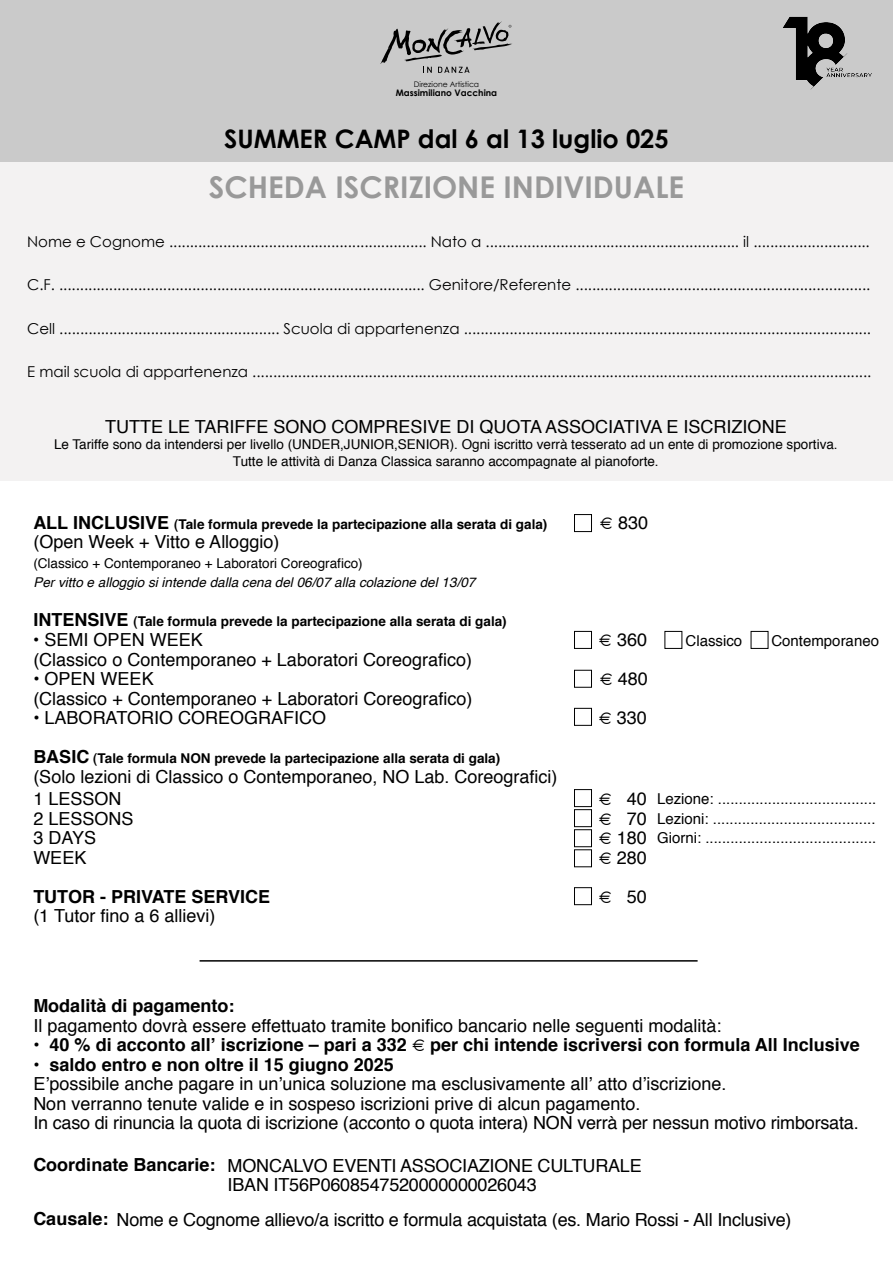
<style>
.page{position:relative;width:893px;height:1263px;background:#fff}
.page>*{position:absolute;margin:0;border:0;box-sizing:border-box;transform-origin:0 0}
.t1{font:700 30px "Century Gothic";color:#999}
.t2{font:700 25.5px "Century Gothic";color:#000}
.t3{font:18px/19.5px "Helvetica";color:#000}
.t4{font:700 18px "Helvetica";color:#000}
.t5{font:15px "Century Gothic";color:#000}
.t6{font:15px/19.5px "Helvetica";color:#000;text-align:justify}
.t7{font:13.5px/16.5px "Helvetica";color:#000;text-align:center}
.t8{font:700 13.5px "Helvetica";color:#000}
.t9{font:italic 13.5px "Helvetica";color:#000}
.t10{font:700 9px "Century Gothic";color:#000}
.t11{font:7.65px "Century Gothic";color:#000}
.s1{font-size:18px}
.s2{font-weight:700}
</style>
<div class="page">
<div style="left:0;top:162px;width:893px;height:319px;background:#f3f2f2"></div>
<div style="left:0;top:0;width:893px;height:162px;background:#cacaca"></div>
<img style="left:783px;top:17px;width:89px;height:73px">
<svg style="left:380px;top:22px;width:132px;height:51px"></svg>
<div style="left:574px;top:514px;width:18px;height:18px;border:1px solid #000"></div>
<div style="left:574px;top:631px;width:18px;height:18px;border:1px solid #000"></div>
<div style="left:664px;top:631px;width:18px;height:18px;border:1px solid #000"></div>
<div style="left:751px;top:631px;width:17px;height:18px;border:1px solid #000"></div>
<div style="left:574px;top:670px;width:18px;height:18px;border:1px solid #000"></div>
<div style="left:574px;top:708px;width:18px;height:18px;border:1px solid #000"></div>
<div style="left:574px;top:789px;width:18px;height:18px;border:1px solid #000"></div>
<div style="left:574px;top:809px;width:18px;height:18px;border:1px solid #000"></div>
<div style="left:574px;top:829px;width:18px;height:18px;border:1px solid #000"></div>
<div style="left:574px;top:849px;width:18px;height:18px;border:1px solid #000"></div>
<div style="left:574px;top:887px;width:18px;height:18px;border:1px solid #000"></div>
<hr style="left:200px;top:960px;width:498px;height:2px;background:#000">
<p class="t11" style="left:414px;top:80px;width:67px">Direzione Artistica</p>
<p class="t10" style="left:396px;top:87px;width:103px">Massimiliano Vacchina</p>
<h2 class="t2" style="left:224px;top:123px;width:446px">SUMMER CAMP dal 6 al 13 luglio 025</h2>
<h1 class="t1" style="left:209px;top:168px;width:477px">SCHEDA ISCRIZIONE INDIVIDUALE</h1>
<p class="t5" style="left:27px;top:232px;width:844px">Nome e Cognome .............................................................. Nato a ............................................................. il ............................</p>
<p class="t5" style="left:27px;top:276px;width:845px">C.F. ........................................................................................ Genitore/Referente .......................................................................</p>
<p class="t5" style="left:27px;top:319px;width:845px">Cell ..................................................... Scuola di appartenenza ..................................................................................................</p>
<p class="t5" style="left:27px;top:363px;width:846px">E mail scuola di appartenenza .....................................................................................................................................................</p>
<p class="t3" style="left:105px;top:416px;width:683px">TUTTE LE TARIFFE SONO COMPRESIVE DI QUOTA ASSOCIATIVA E ISCRIZIONE</p>
<p class="t7" style="left:54px;top:436px;width:785px">Le Tariffe sono da intendersi per livello (UNDER,JUNIOR,SENIOR). Ogni iscritto verrà tesserato ad un ente di promozione sportiva.<br>Tutte le attività di Danza Classica saranno accompagnate al pianoforte.</p>
<p class="t8" style="left:33px;top:512px;width:516px"><span class="s1">ALL INCLUSIVE</span> (Tale formula prevede la partecipazione alla serata di gala)</p>
<p class="t3" style="left:600px;top:512px;width:50px"><span class="s2">€</span> 830</p>
<p class="t3" style="left:33px;top:532px;width:247px">(Open Week + Vitto e Alloggio)</p>
<p class="t7" style="left:33px;top:555px;width:331px">(Classico + Contemporaneo + Laboratori Coreografico)</p>
<p class="t9" style="left:33px;top:572px;width:444px">Per vitto e alloggio si intende dalla cena del 06/07 alla colazione del 13/07</p>
<p class="t8" style="left:33px;top:609px;width:475px"><span class="s1">INTENSIVE</span> (Tale formula prevede la partecipazione alla serata di gala)</p>
<p class="t3" style="left:33px;top:629px;width:171px"><span class="s2">•</span> SEMI OPEN WEEK</p>
<p class="t3" style="left:599px;top:629px;width:50px">€ 360</p>
<p class="t3" style="left:33px;top:649px;width:440px">(Classico o Contemporaneo + Laboratori Coreografico)</p>
<p class="t3" style="left:33px;top:668px;width:122px">• OPEN WEEK</p>
<p class="t3" style="left:599px;top:668px;width:50px">€ 480</p>
<p class="t3" style="left:33px;top:688px;width:441px">(Classico + Contemporaneo + Laboratori Coreografico)</p>
<p class="t3" style="left:33px;top:707px;width:294px">• LABORATORIO COREOGRAFICO</p>
<p class="t3" style="left:598px;top:707px;width:50px">€ 330</p>
<p class="t8" style="left:33px;top:746px;width:468px"><span class="s1">BASIC</span> (Tale formula NON prevede la partecipazione alla serata di gala)</p>
<p class="t3" style="left:33px;top:764px;width:526px;line-height:22.5px">(Solo lezioni di Classico o Contemporaneo, NO Lab. Coreografici)<br>1 LESSON</p>
<p class="t3" style="left:598px;top:788px;width:50px">€ 40</p>
<p class="t3" style="left:33px;top:808px;width:102px">2 LESSONS</p>
<p class="t3" style="left:598px;top:808px;width:50px">€ 70</p>
<p class="t3" style="left:33px;top:827px;width:64px">3 DAYS</p>
<p class="t3" style="left:598px;top:827px;width:50px">€ 180</p>
<p class="t3" style="left:33px;top:847px;width:55px">WEEK</p>
<p class="t3" style="left:598px;top:847px;width:50px">€ 280</p>
<p class="t4" style="left:33px;top:880px;width:238px">TUTOR - PRIVATE SERVICE</p>
<p class="t3" style="left:598px;top:886px;width:50px"><span class="s2">€</span> 50</p>
<p class="t3" style="left:33px;top:905px;width:184px">(1 Tutor fino a 6 allievi)</p>
<p class="t6" style="left:686px;top:631px;width:58px">Classico</p>
<p class="t6" style="left:771px;top:631px;width:109px">Contemporaneo</p>
<p class="t6" style="left:657px;top:788px;width:221px">Lezione: ......................................<br>Lezioni: .......................................<br>Giorni: .........................................</p>
<p class="t4" style="left:33px;top:989px;width:203px">Modalità di pagamento:</p>
<p class="t3" style="left:33px;top:1015px;width:690px">Il pagamento dovrà essere effettuato tramite bonifico bancario nelle seguenti modalità:</p>
<p class="t4" style="left:33px;top:1028px;width:828px">• 40 % di acconto all’ iscrizione – pari a 332 € per chi intende iscriversi con formula All Inclusive</p>
<p class="t4" style="left:33px;top:1048px;width:362px">• saldo entro e non oltre il 15 giugno 2025</p>
<p class="t3" style="left:33px;top:1073px;width:827px">E’possibile anche pagare in un’unica soluzione ma esclusivamente all’ atto d’iscrizione.<br>Non verranno tenute valide e in sospeso iscrizioni prive di alcun pagamento.<br>In caso di rinuncia la quota di iscrizione (acconto o quota intera) NON verrà per nessun motivo rimborsata.</p>
<p class="t4" style="left:33px;top:1148px;width:184px">Coordinate Bancarie:</p>
<p class="t3" style="left:228px;top:1155px;width:416px">MONCALVO EVENTI ASSOCIAZIONE CULTURALE<br>IBAN IT56P0608547520000000026043</p>
<p class="t3" style="left:117px;top:1209px;width:676px">Nome e Cognome allievo/a iscritto e formula acquistata (es. Mario Rossi - All Inclusive)</p>
<p class="t4" style="left:33px;top:1202px;width:77px">Causale:</p>
</div>
